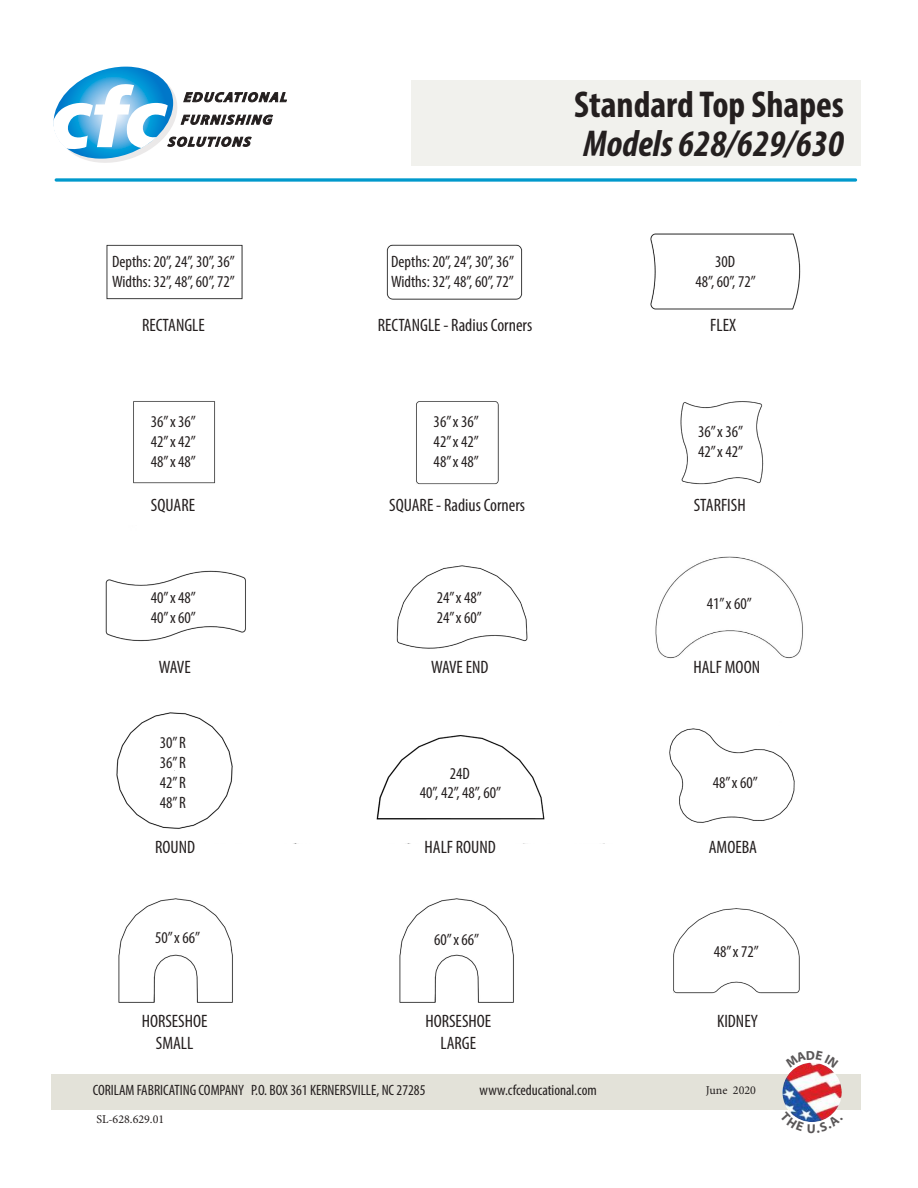
<style>
.page{position:relative;width:918px;height:1188px;background:#fff}
.page>*{position:absolute;margin:0;border:0;box-sizing:border-box;transform-origin:0 0}
.t1{font:700 condensed 37.5px "Myriad Pro";color:#241f1f}
.t2{font:italic 700 condensed 37.5px "Myriad Pro";color:#241f1f}
.t3{font:condensed 18px/21.6px "Myriad Pro";color:#241f1f;text-align:center}
.t4{font:condensed 16.5px/19.8px "Myriad Pro";color:#241f1f}
.t5{font:condensed 15px "Myriad Pro";color:#241f1f}
.t6{font:12px "Minion Pro";color:#241f1f}
</style>
<div class="page">
<div style="left:51px;top:1074px;width:810px;height:35px;background:#e3e2d9"></div>
<img style="left:782px;top:1063px;width:60px;height:59px;border-radius:30px">
<svg style="left:53px;top:67px;width:234px;height:96px"></svg>
<svg style="left:55px;top:178px;width:802px;height:4px;background:#2caad4"></svg>
<div style="left:412px;top:80px;width:449px;height:86px;background:#f1f1ed"></div>
<img style="left:106px;top:244px;width:137px;height:56px">
<img style="left:133px;top:401px;width:82px;height:83px">
<img style="left:105px;top:570px;width:141px;height:72px">
<img style="left:116px;top:712px;width:117px;height:117px">
<img style="left:399px;top:898px;width:115px;height:105px">
<img style="left:118px;top:898px;width:115px;height:105px">
<img style="left:673px;top:908px;width:127px;height:86px">
<img style="left:376px;top:735px;width:169px;height:85px">
<img style="left:669px;top:728px;width:126px;height:95px">
<img style="left:396px;top:565px;width:132px;height:84px">
<img style="left:655px;top:556px;width:148px;height:102px">
<img style="left:416px;top:401px;width:83px;height:84px">
<img style="left:680px;top:401px;width:84px;height:84px">
<img style="left:386px;top:244px;width:137px;height:56px">
<img style="left:650px;top:233px;width:151px;height:77px">
<svg style="left:795px;top:1062px;width:34px;height:6px"></svg>
<svg style="left:789px;top:1111px;width:46px;height:11px"></svg>
<p class="t4" style="left:112px;top:252px;width:124px">Depths: 20”, 24”, 30”, 36”<br>Widths: 32”, 48”, 60”, 72”</p>
<h1 class="t1" style="left:574px;top:81px;width:271px">Standard Top Shapes</h1>
<h1 class="t2" style="left:583px;top:120px;width:262px">Models 628/629/630</h1>
<p class="t4" style="left:391px;top:252px;width:124px">Depths: 20”, 24”, 30”, 36”<br>Widths: 32”, 48”, 60”, 72”</p>
<p class="t4" style="left:696px;top:252px;width:62px;text-align:center">30D<br>48”, 60”, 72”</p>
<p class="t3" style="left:142px;top:314px;width:64px">RECTANGLE</p>
<p class="t3" style="left:378px;top:314px;width:156px">RECTANGLE - Radius Corners</p>
<p class="t3" style="left:710px;top:314px;width:27px">FLEX</p>
<p class="t4" style="left:151px;top:411px;width:47px;text-align:justify">36” x 36” 42” x 42” 48” x 48”</p>
<p class="t4" style="left:434px;top:411px;width:47px;text-align:justify">36” x 36” 42” x 42” 48” x 48”</p>
<p class="t4" style="left:698px;top:422px;width:47px">36” x 36”<br>42” x 42”</p>
<p class="t3" style="left:151px;top:494px;width:46px">SQUARE</p>
<p class="t3" style="left:389px;top:494px;width:137px">SQUARE - Radius Corners</p>
<p class="t3" style="left:694px;top:494px;width:53px">STARFISH</p>
<p class="t4" style="left:151px;top:588px;width:47px">40” x 48”<br>40” x 60”</p>
<p class="t4" style="left:437px;top:588px;width:47px">24” x 48”<br>24” x 60”</p>
<p class="t4" style="left:707px;top:594px;width:47px">41” x 60”</p>
<p class="t3" style="left:159px;top:656px;width:33px">WAVE</p>
<p class="t3" style="left:431px;top:656px;width:59px">WAVE END</p>
<p class="t3" style="left:693px;top:656px;width:68px">HALF MOON</p>
<p class="t4" style="left:160px;top:733px;width:27px;text-align:justify">30” R 36” R 42” R 48” R</p>
<p class="t4" style="left:420px;top:763px;width:83px;text-align:center">24D<br>40”, 42”, 48”, 60”</p>
<p class="t4" style="left:713px;top:772px;width:47px">48” x 60”</p>
<p class="t3" style="left:155px;top:836px;width:41px">ROUND</p>
<p class="t3" style="left:425px;top:836px;width:73px">HALF ROUND</p>
<p class="t3" style="left:709px;top:836px;width:50px">AMOEBA</p>
<p class="t4" style="left:155px;top:928px;width:47px">50” x 66”</p>
<p class="t4" style="left:434px;top:929px;width:47px">60” x 66”</p>
<p class="t4" style="left:714px;top:941px;width:47px">48” x 72”</p>
<p class="t3" style="left:142px;top:1010px;width:67px">HORSESHOE<br>SMALL</p>
<p class="t3" style="left:425px;top:1010px;width:67px">HORSESHOE</p>
<p class="t3" style="left:717px;top:1010px;width:42px">KIDNEY</p>
<p class="t3" style="left:440px;top:1032px;width:37px">LARGE</p>
<p class="t5" style="left:93px;top:1081px;width:334px">CORILAM FABRICATING COMPANY P.O. BOX 361 KERNERSVILLE, NC 27285</p>
<p class="t5" style="left:480px;top:1081px;width:119px">www.cfceducational.com</p>
<p class="t6" style="left:706px;top:1082px;width:52px">June 2020</p>
<p class="t6" style="left:96px;top:1111px;width:69px">SL-628.629.01</p>
</div>
